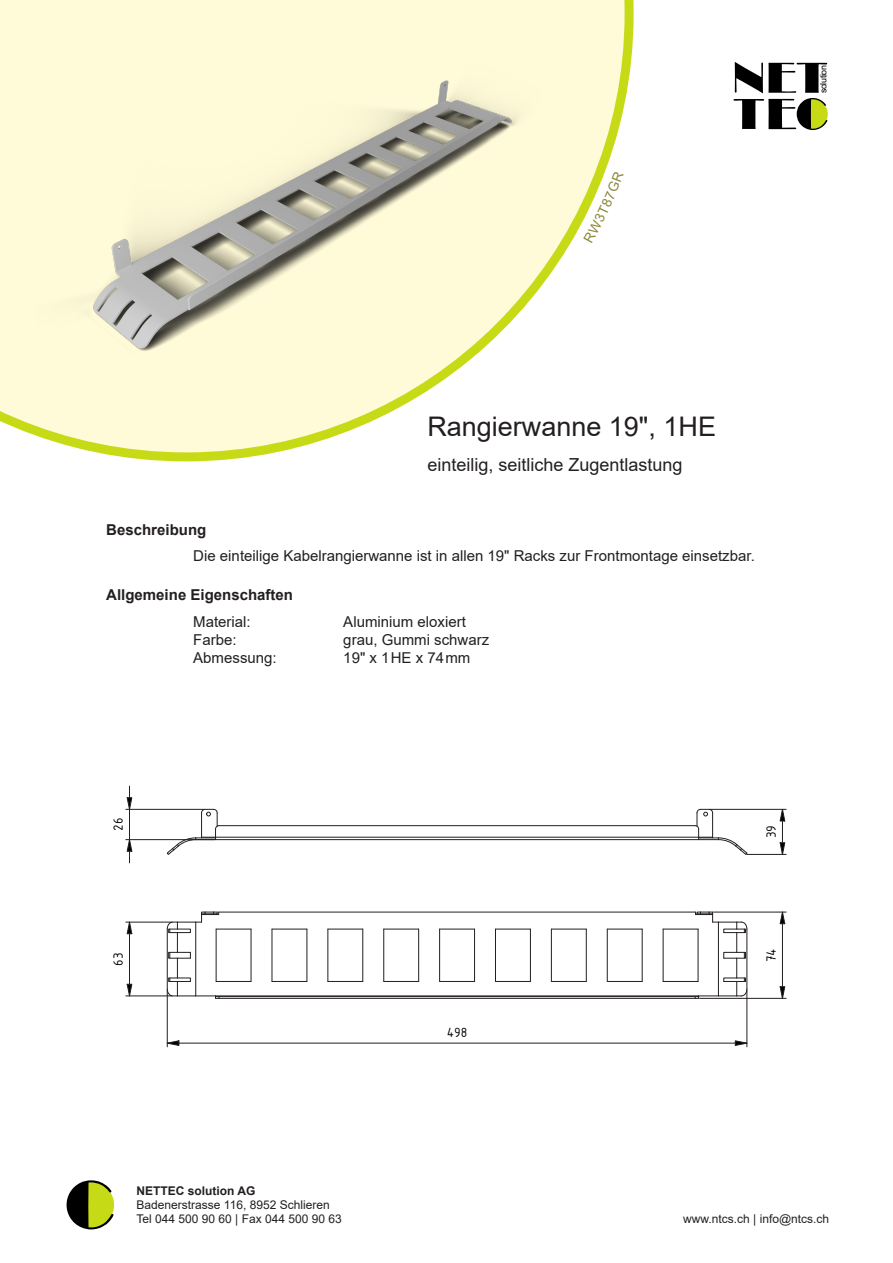
<style>
.page{position:relative;width:893px;height:1263px;background:#fff}
.page>*{position:absolute;margin:0;border:0;box-sizing:border-box;transform-origin:0 0}
.t1{font:27px "Arial";color:#231f20}
.t2{font:18px "Arial";color:#231f20}
.text{font:15px "Arial";color:#231f20}
.titel{font:700 15px "Arial";color:#231f20}
.t3{font:14.4px "ISOCPEUR";color:#000}
.t4{font:12px/14.4px "Arial";color:#231f20}
.t5{font:700 12px "Arial";color:#231f20}
.t6{font:8.85px "Arial";letter-spacing:-.05em;color:#000001}
</style>
<div class="page">
<svg style="left:733px;top:62px;width:94px;height:68px"></svg>
<svg style="left:0;top:0;width:634px;height:461px"></svg>
<svg style="left:67px;top:1180px;width:46px;height:49px"></svg>
<img style="left:35px;top:52px;width:515px;height:322px">
<svg style="left:695px;top:809px;width:52px;height:46px"></svg>
<hr style="left:196px;top:839px;width:503px;height:1px;background:#231f20">
<hr style="left:216px;top:837px;width:483px;height:1px;background:#231f20">
<hr style="left:219px;top:825px;width:476px;height:1px;background:#231f20">
<svg style="left:167px;top:809px;width:52px;height:46px"></svg>
<hr style="left:495px;top:929px;width:1px;height:52px;background:#231f20">
<hr style="left:530px;top:929px;width:1px;height:52px;background:#231f20">
<hr style="left:551px;top:929px;width:1px;height:52px;background:#231f20">
<hr style="left:586px;top:929px;width:1px;height:52px;background:#231f20">
<hr style="left:607px;top:929px;width:1px;height:52px;background:#231f20">
<hr style="left:642px;top:929px;width:1px;height:52px;background:#231f20">
<hr style="left:474px;top:929px;width:1px;height:52px;background:#231f20">
<hr style="left:418px;top:929px;width:1px;height:52px;background:#231f20">
<hr style="left:383px;top:929px;width:1px;height:52px;background:#231f20">
<hr style="left:362px;top:929px;width:1px;height:52px;background:#231f20">
<hr style="left:328px;top:929px;width:1px;height:52px;background:#231f20">
<hr style="left:307px;top:929px;width:1px;height:52px;background:#231f20">
<hr style="left:272px;top:929px;width:1px;height:52px;background:#231f20">
<hr style="left:439px;top:929px;width:1px;height:52px;background:#231f20">
<hr style="left:663px;top:929px;width:1px;height:52px;background:#231f20">
<hr style="left:251px;top:929px;width:1px;height:52px;background:#231f20">
<hr style="left:747px;top:929px;width:1px;height:60px;background:#231f20">
<hr style="left:663px;top:981px;width:35px;height:1px;background:#231f20">
<hr style="left:663px;top:929px;width:35px;height:1px;background:#231f20">
<hr style="left:607px;top:981px;width:35px;height:1px;background:#231f20">
<hr style="left:607px;top:929px;width:35px;height:1px;background:#231f20">
<hr style="left:551px;top:981px;width:35px;height:1px;background:#231f20">
<hr style="left:551px;top:929px;width:35px;height:1px;background:#231f20">
<hr style="left:495px;top:981px;width:35px;height:1px;background:#231f20">
<hr style="left:495px;top:929px;width:35px;height:1px;background:#231f20">
<svg style="left:695px;top:912px;width:52px;height:86px"></svg>
<hr style="left:219px;top:912px;width:476px;height:1px;background:#231f20">
<hr style="left:216px;top:996px;width:483px;height:1px;background:#231f20">
<hr style="left:216px;top:929px;width:35px;height:1px;background:#231f20">
<hr style="left:216px;top:981px;width:35px;height:1px;background:#231f20">
<hr style="left:272px;top:981px;width:35px;height:1px;background:#231f20">
<hr style="left:272px;top:929px;width:35px;height:1px;background:#231f20">
<hr style="left:328px;top:981px;width:35px;height:1px;background:#231f20">
<hr style="left:328px;top:929px;width:35px;height:1px;background:#231f20">
<hr style="left:384px;top:981px;width:35px;height:1px;background:#231f20">
<hr style="left:384px;top:929px;width:35px;height:1px;background:#231f20">
<hr style="left:440px;top:929px;width:35px;height:1px;background:#231f20">
<hr style="left:440px;top:981px;width:35px;height:1px;background:#231f20">
<hr style="left:219px;top:998px;width:476px;height:1px;background:#231f20">
<svg style="left:167px;top:912px;width:53px;height:87px"></svg>
<svg style="left:735px;top:1040px;width:12px;height:6px"></svg>
<svg style="left:166px;top:1040px;width:13px;height:6px"></svg>
<hr style="left:179px;top:1043px;width:556px;height:1px;background:#231f20">
<hr style="left:167px;top:990px;width:1px;height:57px;background:#231f20">
<hr style="left:747px;top:990px;width:1px;height:57px;background:#231f20">
<svg style="left:127px;top:984px;width:5px;height:12px"></svg>
<svg style="left:127px;top:921px;width:5px;height:13px"></svg>
<hr style="left:129px;top:934px;width:1px;height:50px;background:#231f20">
<hr style="left:126px;top:996px;width:46px;height:1px;background:#231f20">
<hr style="left:126px;top:922px;width:46px;height:1px;background:#231f20">
<svg style="left:780px;top:986px;width:5px;height:12px"></svg>
<svg style="left:780px;top:911px;width:5px;height:13px"></svg>
<hr style="left:782px;top:924px;width:1px;height:63px;background:#231f20">
<hr style="left:713px;top:912px;width:73px;height:1px;background:#231f20">
<hr style="left:700px;top:998px;width:86px;height:1px;background:#231f20">
<svg style="left:127px;top:840px;width:5px;height:23px"></svg>
<svg style="left:127px;top:786px;width:5px;height:23px"></svg>
<hr style="left:129px;top:809px;width:1px;height:31px;background:#231f20">
<hr style="left:126px;top:809px;width:78px;height:1px;background:#231f20">
<hr style="left:126px;top:839px;width:89px;height:1px;background:#231f20">
<svg style="left:780px;top:808px;width:5px;height:46px"></svg>
<hr style="left:747px;top:854px;width:39px;height:1px;background:#231f20">
<hr style="left:710px;top:809px;width:76px;height:1px;background:#231f20">
<svg style="left:583px;top:170px;width:41px;height:73px"></svg>
<p class="t6" style="left:817px;top:93px;width:29px;rotate:-90deg">solution</p>
<p class="t1" style="left:427px;top:408px;width:290px">Rangierwanne 19", 1HE</p>
<p class="t2" style="left:427px;top:452px;width:257px">einteilig, seitliche Zugentlastung</p>
<p class="titel" style="left:106px;top:519px;width:102px">Beschreibung</p>
<p class="text" style="left:193px;top:546px;width:563px">Die einteilige Kabelrangierwanne ist in allen 19" Racks zur Frontmontage einsetzbar.</p>
<p class="titel" style="left:106px;top:585px;width:188px">Allgemeine Eigenschaften</p>
<p class="text" style="left:193px;top:611px;width:59px">Material:</p>
<p class="text" style="left:343px;top:611px;width:124px">Aluminium eloxiert</p>
<p class="text" style="left:193px;top:629px;width:45px">Farbe:</p>
<p class="text" style="left:343px;top:629px;width:147px">grau, Gummi schwarz</p>
<p class="text" style="left:193px;top:647px;width:85px">Abmessung:</p>
<p class="text" style="left:343px;top:647px;width:129px">19" x 1 HE x 74 mm</p>
<p class="t3" style="left:109px;top:831px;width:15px;rotate:-90deg">26</p>
<p class="t3" style="left:762px;top:838px;width:15px;rotate:-90deg">39</p>
<p class="t3" style="left:109px;top:965px;width:15px;rotate:-90deg">63</p>
<p class="t3" style="left:762px;top:962px;width:16px;rotate:-90deg">74</p>
<p class="t3" style="left:447px;top:1023px;width:22px">498</p>
<p class="t5" style="left:136px;top:1182px;width:120px">NETTEC solution AG</p>
<p class="t4" style="left:136px;top:1197px;width:207px">Badenerstrasse 116, 8952 Schlieren<br>Tel 044 500 90 60 | Fax 044 500 90 63</p>
<p class="t4" style="left:683px;top:1212px;width:148px">www.ntcs.ch | info@ntcs.ch</p>
</div>
